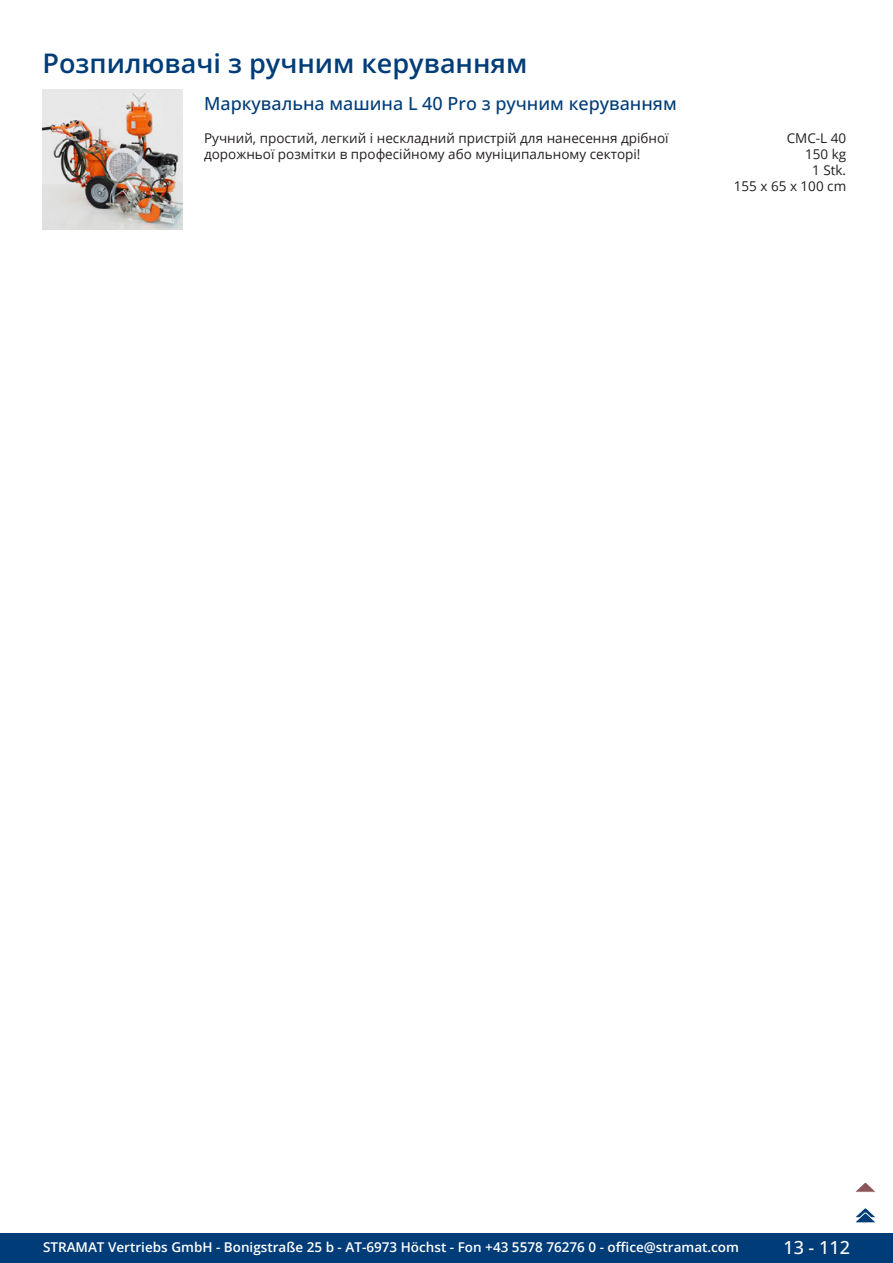
<style>
.page{position:relative;width:893px;height:1263px;background:#fff}
.page>*{position:absolute;margin:0;border:0;box-sizing:border-box;transform-origin:0 0}
.GruppeName{font:600 27px "Open Sans";color:#003d78}
.ArtikelName{font:500 18px "Open Sans";color:#003d78}
.t1{font:500 18px "Open Sans";color:#fff}
.Beschreibung{font:13.5px/16.2px "Open Sans";color:#231f20}
.t2{font:600 13.5px "Open Sans";color:#fff}
.ArtikelNummer{font:13.5px "Open Sans";color:#231f20}
</style>
<div class="page">
<div style="left:0;top:1233px;width:893px;height:30px;background:#003d78"></div>
<img style="left:43px;top:89px;width:140px;height:141px">
<svg style="left:856px;top:1183px;width:19px;height:9px"></svg>
<svg style="left:855px;top:1208px;width:21px;height:15px"></svg>
<p class="GruppeName" style="left:43px;top:44px;width:486px">Розпилювачі з ручним керуванням</p>
<p class="ArtikelName" style="left:204px;top:91px;width:474px">Маркувальна машина L 40 Pro з ручним керуванням</p>
<p class="Beschreibung" style="left:204px;top:129px;width:466px">Ручний, простий, легкий і нескладний пристрій для нанесення дрібної дорожньої розмітки в професійному або муніципальному секторі!</p>
<p class="ArtikelNummer" style="left:787px;top:128px;width:61px">CMC-L 40</p>
<p class="ArtikelNummer" style="left:805px;top:145px;width:43px">150 kg</p>
<p class="ArtikelNummer" style="left:812px;top:161px;width:36px">1 Stk.</p>
<p class="ArtikelNummer" style="left:734px;top:177px;width:114px">155 x 65 x 100 cm</p>
<p class="t2" style="left:43px;top:1238px;width:698px">STRAMAT Vertriebs GmbH - Bonigstraße 25 b - AT-6973 Höchst - Fon +43 5578 76276 0 - office@stramat.com</p>
<h2 class="t1" style="left:783px;top:1234px;width:68px">13 - 112</h2>
</div>
